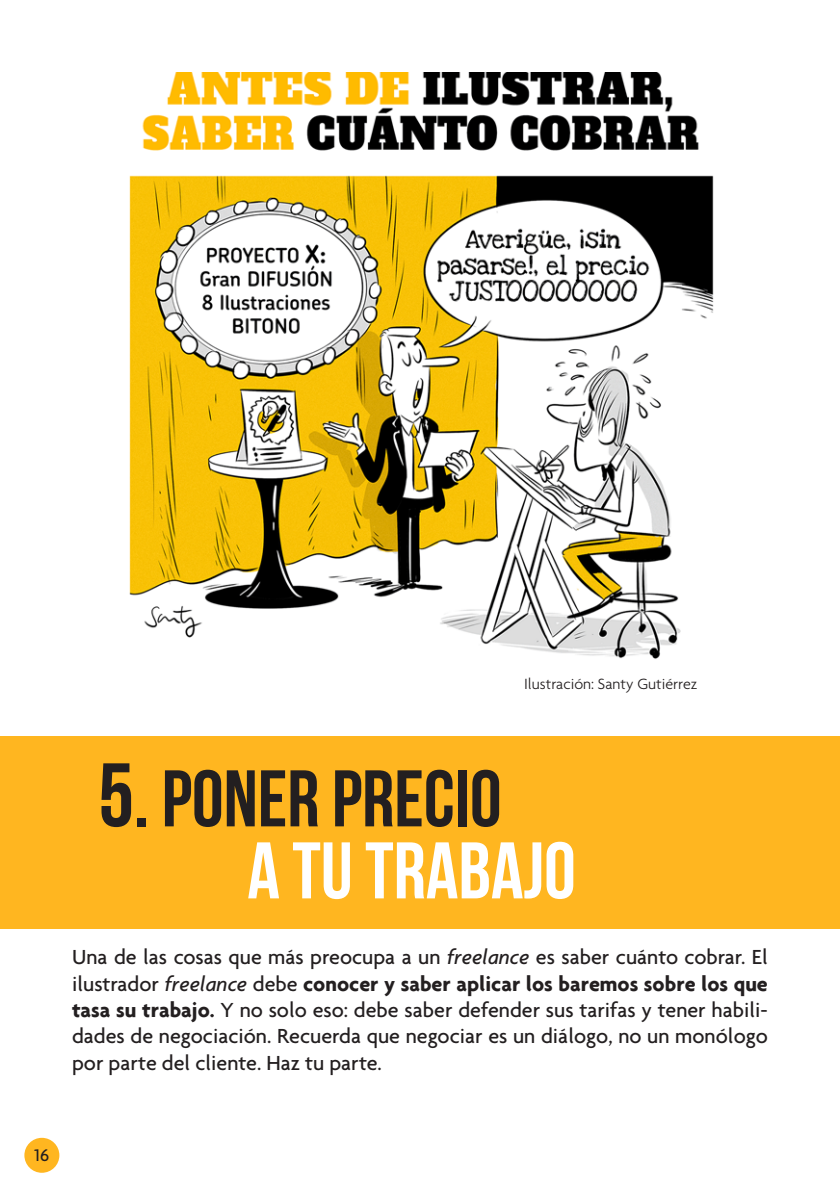
<style>
.page{position:relative;width:840px;height:1191px;background:#fff}
.page>*{position:absolute;margin:0;border:0;box-sizing:border-box;transform-origin:0 0}
.t1{font:80px "Bebas Neue";color:#231f20}
.t2{font:80px "Bebas Neue";color:#fff}
.intro{font:500 22px/26.4px "Agenda";color:#231f20;text-align:justify}
.t3{font:500 18px "Agenda";color:#231f20}
.t4{font:300 16px "Agenda";color:#231f20}
.s1{font-size:90px}
.s2{font-size:82px}
.s3{font-style:italic}
.s4{font-weight:700}
</style>
<div class="page">
<div style="left:24px;top:1137px;width:35px;height:35px;background:#ffb620;border-radius:50%"></div>
<div style="left:0;top:736px;width:839px;height:193px;background:#ffb620"></div>
<img style="left:129px;top:72px;width:585px;height:587px">
<p class="t4" style="left:523px;top:674px;width:175px">Ilustración: Santy Gutiérrez</p>
<p class="t1" style="left:98px;top:755px;width:404px"><span class="s1">5</span><span class="s2">.</span> PONER PRECIO</p>
<p class="t2" style="left:247px;top:827px;width:330px">A TU TRABAJO</p>
<p class="intro" style="left:72px;top:943px;width:697px">Una de las cosas que más preocupa a un <span class="s3">freelance</span> es saber cuánto cobrar. El ilustrador <span class="s3">freelance</span> debe <span class="s4">conocer y saber aplicar los baremos sobre los que tasa su trabajo.</span> Y no solo eso: debe saber defender sus tarifas y tener habili&shy;dades de negociación. Recuerda que negociar es un diálogo, no un monólogo por parte del cliente. Haz tu parte.</p>
<p class="t3" style="left:34px;top:1144px;width:17px">16</p>
</div>
